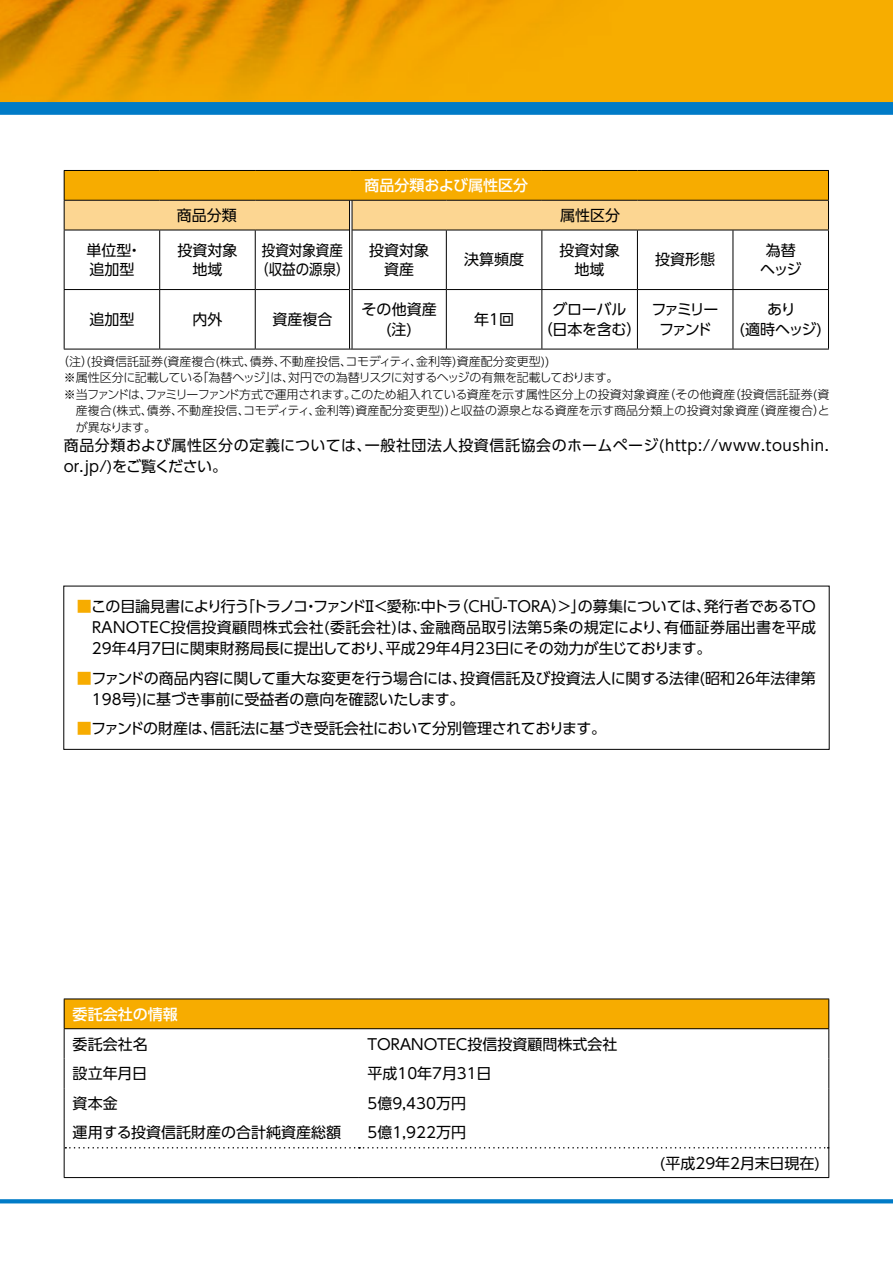
<style>
.page{position:relative;width:893px;height:1263px;background:#fff}
.page>*{position:absolute;margin:0;border:0;box-sizing:border-box;transform-origin:0 0}
.t1{font:15px/19.5px "UD Shin Go Pro";color:#000;text-align:center}
.t2{font:15px/21px "UD Shin Go Pro";letter-spacing:.04em;color:#000}
.t3{font:15px/19.5px "UD Shin Go Pro";letter-spacing:-.02em;color:#000;text-align:center}
.t4{font:15px "UD Shin Go Pro";letter-spacing:-.06em;color:#000}
.t5{font:500 15px "UD Shin Go Pro";color:#fff}
.t6{font:15px/19.5px "UD Shin Go Pro";color:#000;text-align:center;scale:.9 1}
.t7{font:15px/19.5px "UD Shin Go Pro";letter-spacing:-.145em;color:#000;text-align:center}
.t8{font:300 12px "UD Shin Go Pro";color:#000}
.t9{font:300 12px "UD Shin Go Pro";letter-spacing:-.02em;color:#000}
.t10{font:300 12px "UD Shin Go Pro";letter-spacing:-.035em;color:#000}
.s1{color:#f7ac00}
</style>
<div class="page">
<img style="left:0;top:0;width:893px;height:102px">
<svg style="left:0;top:1199px;width:893px;height:4px;background:#0d81c9"></svg>
<div style="left:0;top:102px;width:893px;height:13px;background:#007bc7"></div>
<hr style="left:64px;top:170px;width:96px;height:1px;background:#000">
<hr style="left:160px;top:170px;width:95px;height:1px;background:#000">
<hr style="left:255px;top:170px;width:96px;height:1px;background:#000">
<hr style="left:351px;top:170px;width:95px;height:1px;background:#000">
<hr style="left:446px;top:170px;width:96px;height:1px;background:#000">
<hr style="left:542px;top:170px;width:95px;height:1px;background:#000">
<hr style="left:637px;top:170px;width:96px;height:1px;background:#000">
<hr style="left:733px;top:170px;width:96px;height:1px;background:#000">
<hr style="left:64px;top:230px;width:96px;height:1px;background:#000">
<hr style="left:64px;top:230px;width:1px;height:59px;background:#000">
<hr style="left:160px;top:230px;width:95px;height:1px;background:#000">
<hr style="left:159px;top:230px;width:1px;height:59px;background:#000">
<hr style="left:255px;top:230px;width:94px;height:1px;background:#000">
<hr style="left:255px;top:230px;width:1px;height:59px;background:#000">
<hr style="left:352px;top:230px;width:94px;height:1px;background:#000">
<hr style="left:446px;top:230px;width:96px;height:1px;background:#000">
<hr style="left:446px;top:230px;width:1px;height:59px;background:#000">
<hr style="left:542px;top:230px;width:95px;height:1px;background:#000">
<hr style="left:541px;top:230px;width:1px;height:59px;background:#000">
<hr style="left:637px;top:230px;width:96px;height:1px;background:#000">
<hr style="left:637px;top:230px;width:1px;height:59px;background:#000">
<hr style="left:733px;top:230px;width:96px;height:1px;background:#000">
<hr style="left:733px;top:230px;width:1px;height:59px;background:#000">
<hr style="left:828px;top:230px;width:1px;height:59px;background:#000">
<hr style="left:64px;top:289px;width:96px;height:1px;background:#000">
<hr style="left:64px;top:290px;width:1px;height:59px;background:#000">
<hr style="left:160px;top:289px;width:95px;height:1px;background:#000">
<hr style="left:159px;top:290px;width:1px;height:59px;background:#000">
<hr style="left:255px;top:289px;width:94px;height:1px;background:#000">
<hr style="left:255px;top:290px;width:1px;height:59px;background:#000">
<hr style="left:352px;top:289px;width:94px;height:1px;background:#000">
<hr style="left:446px;top:289px;width:96px;height:1px;background:#000">
<hr style="left:446px;top:290px;width:1px;height:59px;background:#000">
<hr style="left:542px;top:289px;width:95px;height:1px;background:#000">
<hr style="left:541px;top:290px;width:1px;height:59px;background:#000">
<hr style="left:637px;top:289px;width:96px;height:1px;background:#000">
<hr style="left:637px;top:290px;width:1px;height:59px;background:#000">
<hr style="left:733px;top:289px;width:96px;height:1px;background:#000">
<hr style="left:733px;top:290px;width:1px;height:59px;background:#000">
<hr style="left:828px;top:290px;width:1px;height:59px;background:#000">
<hr style="left:64px;top:349px;width:96px;height:1px;background:#000">
<hr style="left:160px;top:349px;width:95px;height:1px;background:#000">
<hr style="left:255px;top:349px;width:96px;height:1px;background:#000">
<hr style="left:351px;top:349px;width:95px;height:1px;background:#000">
<hr style="left:446px;top:349px;width:96px;height:1px;background:#000">
<hr style="left:542px;top:349px;width:95px;height:1px;background:#000">
<hr style="left:637px;top:349px;width:96px;height:1px;background:#000">
<hr style="left:733px;top:349px;width:96px;height:1px;background:#000">
<svg style="left:64px;top:171px;width:765px;height:59px;background:#f2bb47"></svg>
<hr style="left:349px;top:230px;width:1px;height:60px;background:#000">
<hr style="left:352px;top:230px;width:1px;height:60px;background:#000">
<hr style="left:349px;top:290px;width:1px;height:59px;background:#000">
<hr style="left:352px;top:290px;width:1px;height:59px;background:#000">
<div style="left:63px;top:586px;width:767px;height:164px;border:1px solid #000"></div>
<div style="left:64px;top:999px;width:765px;height:30px;background:#f7ac00"></div>
<hr style="left:64px;top:998px;width:295px;height:1px;background:#000">
<hr style="left:359px;top:998px;width:470px;height:1px;background:#000">
<svg style="left:64px;top:999px;width:1px;height:59px"></svg>
<svg style="left:828px;top:999px;width:1px;height:59px"></svg>
<hr style="left:64px;top:1058px;width:1px;height:30px;background:#000">
<hr style="left:828px;top:1058px;width:1px;height:30px;background:#000">
<hr style="left:64px;top:1088px;width:1px;height:30px;background:#000">
<hr style="left:828px;top:1088px;width:1px;height:30px;background:#000">
<hr style="left:64px;top:1118px;width:1px;height:30px;background:#000">
<hr style="left:828px;top:1118px;width:1px;height:30px;background:#000">
<hr style="left:64px;top:1177px;width:295px;height:1px;background:#000">
<hr style="left:359px;top:1177px;width:470px;height:1px;background:#000">
<svg style="left:64px;top:1147px;width:765px;height:30px"></svg>
<hr style="left:64px;top:1028px;width:295px;height:1px;background:#000">
<hr style="left:359px;top:1028px;width:470px;height:1px;background:#000">
<p class="t5" style="left:364px;top:173px;width:165px">商品分類および属性区分</p>
<p class="t1" style="left:177px;top:205px;width:61px">商品分類</p>
<p class="t1" style="left:560px;top:205px;width:61px">属性区分</p>
<p class="t1" style="left:86px;top:240px;width:57px;text-align:left">単位型・追加型</p>
<p class="t1" style="left:177px;top:240px;width:61px">投資対象地域</p>
<p class="t6" style="left:255px;top:240px;width:107px">投資対象資産（収益の源泉）</p>
<p class="t1" style="left:369px;top:240px;width:61px">投資対象資産</p>
<p class="t1" style="left:464px;top:250px;width:61px">決算頻度</p>
<p class="t1" style="left:560px;top:240px;width:61px">投資対象地域</p>
<p class="t1" style="left:655px;top:250px;width:61px">投資形態</p>
<p class="t1" style="left:760px;top:240px;width:43px">為替ヘッジ</p>
<p class="t1" style="left:89px;top:309px;width:46px">追加型</p>
<p class="t1" style="left:192px;top:309px;width:31px">内外</p>
<p class="t1" style="left:272px;top:309px;width:61px">資産複合</p>
<p class="t1" style="left:362px;top:299px;width:77px">その他資産(注)</p>
<p class="t1" style="left:474px;top:309px;width:41px">年1回</p>
<p class="t3" style="left:538px;top:299px;width:105px">グローバル<br>（日本を含む）</p>
<p class="t7" style="left:651px;top:299px;width:69px">ファミリーファンド</p>
<p class="t1" style="left:740px;top:299px;width:84px">あり<br>(適時ヘッジ)</p>
<p class="t8" style="left:57px;top:351px;width:494px">（注）(投資信託証券(資産複合(株式、債券、不動産投信、コモディティ、金利等)資産配分変更型))</p>
<p class="t10" style="left:64px;top:368px;width:556px">※属性区分に記載している「為替ヘッジ」は、対円での為替リスクに対するヘッジの有無を記載しております。</p>
<p class="t9" style="left:64px;top:384px;width:767px">※当ファンドは、ファミリーファンド方式で運用されます。このため組入れている資産を示す属性区分上の投資対象資産（その他資産（投資信託証券(資</p>
<p class="t8" style="left:76px;top:401px;width:756px">産複合(株式、債券、不動産投信、コモディティ、金利等)資産配分変更型)）と収益の源泉となる資産を示す商品分類上の投資対象資産（資産複合）と</p>
<p class="t8" style="left:76px;top:417px;width:82px">が異なります。</p>
<p class="t2" style="left:64px;top:434px;width:767px">商品分類および属性区分の定義については、一般社団法人投資信託協会のホームページ(http://www.toushin. or.jp/)をご覧ください。</p>
<p class="t1" style="left:89px;top:596px;width:729px;line-height:21px;text-align:justify;text-indent:-12px"><span class="s1">■</span>この目論見書により行う「トラノコ・ファンドⅡ＜愛称：中トラ（CHŪ-TORA）＞」の募集については、発行者であるＴＯＲＡＮＯＴＥＣ投信投資顧問株式会社(委託会社)は、金融商品取引法第5条の規定により、有価証券届出書を平成29年4月7日に関東財務局長に提出しており、平成29年4月23日にその効力が生じております。</p>
<p class="t1" style="left:92px;top:667px;width:725px;line-height:21px;text-align:left;text-indent:-15px"><span class="s1">■</span>ファンドの商品内容に関して重大な変更を行う場合には、投資信託及び投資法人に関する法律(昭和26年法律第<br>198号)に基づき事前に受益者の意向を確認いたします。</p>
<p class="t3" style="left:77px;top:718px;width:531px"><span class="s1">■</span>ファンドの財産は、信託法に基づき受託会社において分別管理されております。</p>
<p class="t5" style="left:73px;top:1002px;width:107px">委託会社の情報</p>
<p class="t1" style="left:73px;top:1033px;width:76px">委託会社名</p>
<p class="t4" style="left:365px;top:1032px;width:254px">ＴＯＲＡＮＯＴＥＣ投信投資顧問株式会社</p>
<p class="t1" style="left:73px;top:1063px;width:76px">設立年月日</p>
<p class="t1" style="left:367px;top:1063px;width:125px">平成10年7月31日</p>
<p class="t1" style="left:73px;top:1093px;width:46px">資本金</p>
<p class="t1" style="left:367px;top:1093px;width:100px">5億9,430万円</p>
<p class="t1" style="left:73px;top:1122px;width:270px">運用する投資信託財産の合計純資産総額</p>
<p class="t1" style="left:367px;top:1122px;width:100px">5億1,922万円</p>
<p class="t1" style="left:660px;top:1153px;width:162px">(平成29年2月末日現在)</p>
</div>
